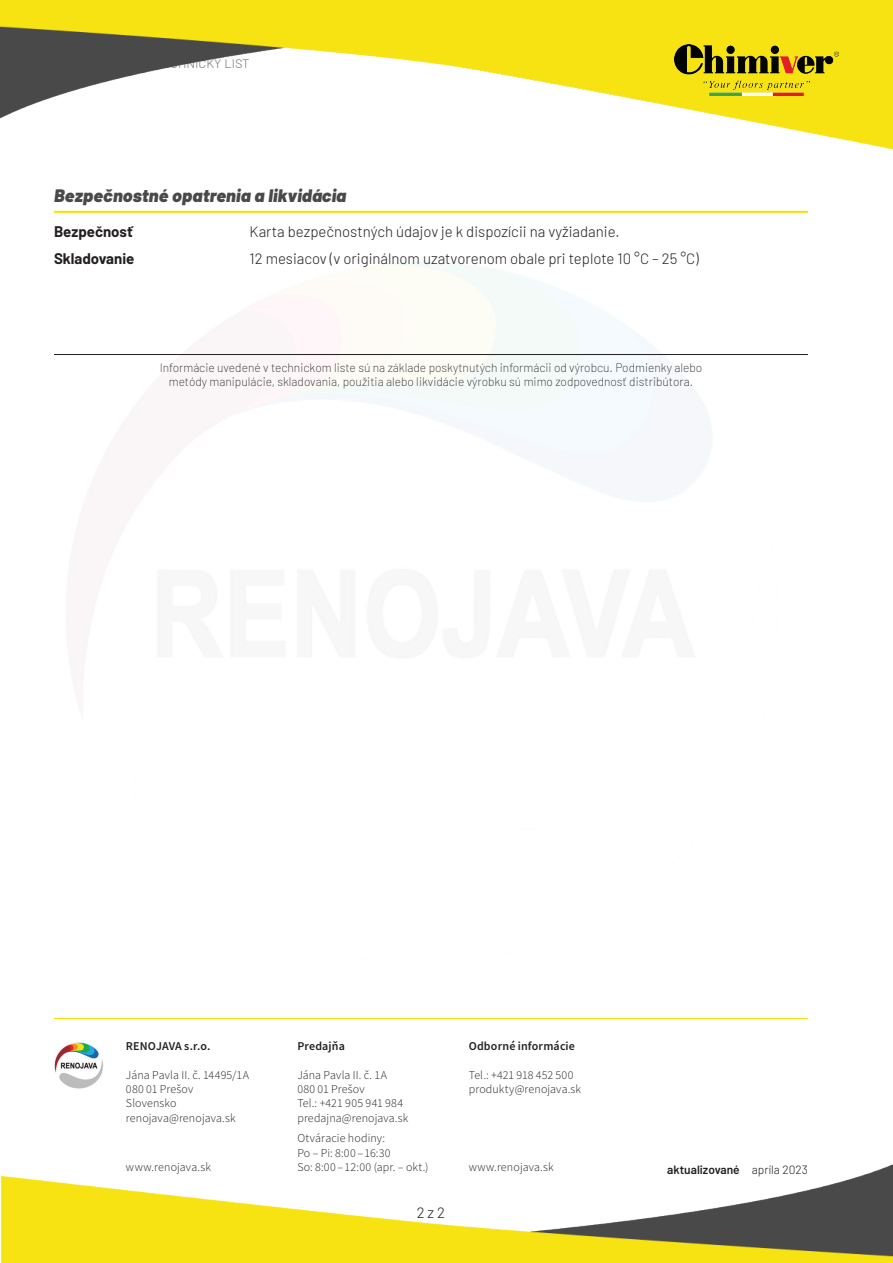
<style>
.page{position:relative;width:893px;height:1263px;background:#fff}
.page>*{position:absolute;margin:0;border:0;box-sizing:border-box;transform-origin:0 0}
.t1{font:italic 900 18px "Barlow";letter-spacing:.01em;color:#484948}
.t2{font:300 15px "Barlow";color:#231f20}
.t3{font:700 15px "Barlow";color:#231f20}
.t4{font:300 12px/14.4px "Source Sans Pro";letter-spacing:.01em;color:#231f20}
.t5{font:200 12px/14.4px "Barlow";color:#231f20;text-align:center}
.t6{font:600 12px "Source Sans Pro";letter-spacing:.015em;color:#231f20}
.t7{font:600 12px "Barlow";color:#231f20}
.s1{font-weight:300}
</style>
<div class="page">
<img style="left:0;top:0;width:893px;height:148px">
<img style="left:0;top:1164px;width:893px;height:99px">
<img style="left:674px;top:45px;width:165px;height:51px">
<img style="left:54px;top:1042px;width:49px;height:47px">
<hr style="left:54px;top:211px;width:754px;height:2px;background:#f8e20a">
<hr style="left:54px;top:354px;width:754px;height:1px;background:#231f20">
<hr style="left:54px;top:1018px;width:754px;height:1px;background:#f8e20a">
<h1 class="t1" style="left:54px;top:182px;width:294px">Bezpečnostné opatrenia a likvidácia</h1>
<p class="t3" style="left:54px;top:221px;width:80px">Bezpečnosť</p>
<p class="t2" style="left:250px;top:221px;width:371px">Karta bezpečnostných údajov je k dispozícii na vyžiadanie.</p>
<p class="t3" style="left:54px;top:247px;width:82px">Skladovanie</p>
<p class="t2" style="left:250px;top:248px;width:451px">12 mesiacov (v originálnom uzatvorenom obale pri teplote 10 °C – 25 °C)</p>
<p class="t5" style="left:160px;top:359px;width:544px">Informácie uvedené v technickom liste sú na základe poskytnutých informácii od výrobcu. Podmienky alebo metódy manipulácie, skladovania, použitia alebo likvidácie výrobku sú mimo zodpovednosť distribútora.</p>
<p class="t6" style="left:126px;top:1038px;width:86px">RENOJAVA s.r.o.</p>
<p class="t4" style="left:126px;top:1067px;width:125px">Jána Pavla II. č. 14495/1A<br>080 01 Prešov<br>Slovensko renojava@renojava.sk</p>
<p class="t4" style="left:126px;top:1160px;width:86px">www.renojava.sk</p>
<p class="t6" style="left:297px;top:1038px;width:49px">Predajňa</p>
<p class="t4" style="left:297px;top:1067px;width:113px">Jána Pavla II. č. 1A<br>080 01 Prešov<br>Tel.: +421 905 941 984 predajna@renojava.sk</p>
<p class="t4" style="left:297px;top:1131px;width:133px">Otváracie hodiny:<br>Po – Pi: 8:00 – 16:30<br>So: 8:00 – 12:00 (apr. – okt.)</p>
<p class="t2" style="left:417px;top:1202px;width:30px">2 z 2</p>
<p class="t6" style="left:469px;top:1038px;width:108px">Odborné informácie</p>
<p class="t4" style="left:469px;top:1067px;width:114px">Tel.: +421 918 452 500 produkty@renojava.sk</p>
<p class="t4" style="left:469px;top:1160px;width:86px">www.renojava.sk</p>
<p class="t7" style="left:667px;top:1161px;width:142px">aktualizované <span class="s1">apríla 2023</span></p>
</div>
